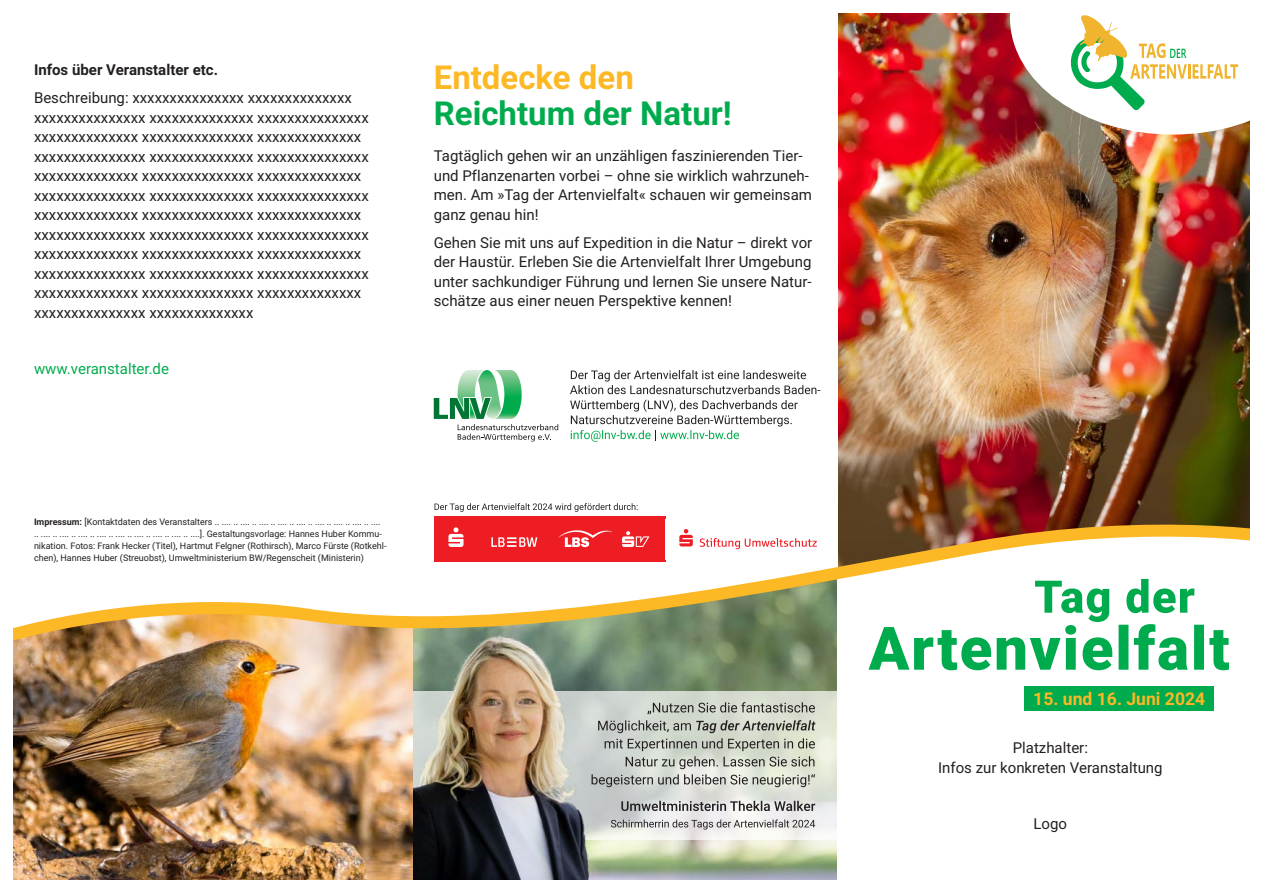
<style>
.page{position:relative;width:1263px;height:893px;background:#fff}
.page>*{position:absolute;margin:0;border:0;box-sizing:border-box;transform-origin:0 0}
.t1{font:700 33px/36px "Roboto";color:#00ab4d}
.Datum{font:700 17.55px "Roboto";color:#fcb825}
.Fließtext{font:15px/19.5px "Roboto";color:#231f20}
.t2{font:700 15px "Roboto";color:#231f20}
.Fließtext-2{font:15px "Roboto";color:#00ab4d}
.Impressum{font:9px/12px "Roboto";color:#231f20}
.s1{color:#fcb825}
.s2{font-weight:700}
</style>
<div class="page">
<img style="left:838px;top:13px;width:412px;height:501px">
<img style="left:13px;top:514px;width:1237px;height:366px">
<svg style="left:868px;top:579px;width:361px;height:91px"></svg>
<svg style="left:1010px;top:13px;width:240px;height:122px"></svg>
<div style="left:434px;top:517px;width:231px;height:45px;background:#ee1d23"></div>
<svg style="left:448px;top:527px;width:15px;height:20px"></svg>
<svg style="left:622px;top:531px;width:27px;height:16px"></svg>
<svg style="left:558px;top:530px;width:55px;height:17px"></svg>
<svg style="left:491px;top:537px;width:46px;height:10px"></svg>
<div style="left:666px;top:520px;width:164px;height:40px;background:#fff"></div>
<svg style="left:679px;top:529px;width:14px;height:17px"></svg>
<svg style="left:700px;top:538px;width:117px;height:11px"></svg>
<svg style="left:570px;top:370px;width:250px;height:72px"></svg>
<svg style="left:434px;top:370px;width:124px;height:71px"></svg>
<svg style="left:434px;top:503px;width:204px;height:9px"></svg>
<div style="left:1025px;top:686px;width:189px;height:25px;background:#00ab4d"></div>
<h3 class="t2" style="left:34px;top:59px;width:186px">Infos über Veranstalter etc.</h3>
<p class="Fließtext" style="left:34px;top:87px;width:336px">Beschreibung: xxxxxxxxxxxxxxx xxxxxxxxxxxxxx xxxxxxxxxxxxxxx xxxxxxxxxxxxxx xxxxxxxxxxxxxxx xxxxxxxxxxxxxx xxxxxxxxxxxxxxx xxxxxxxxxxxxxx xxxxxxxxxxxxxxx xxxxxxxxxxxxxx xxxxxxxxxxxxxxx xxxxxxxxxxxxxx xxxxxxxxxxxxxxx xxxxxxxxxxxxxx xxxxxxxxxxxxxxx xxxxxxxxxxxxxx xxxxxxxxxxxxxxx xxxxxxxxxxxxxx xxxxxxxxxxxxxxx xxxxxxxxxxxxxx xxxxxxxxxxxxxxx xxxxxxxxxxxxxx xxxxxxxxxxxxxxx xxxxxxxxxxxxxx xxxxxxxxxxxxxxx xxxxxxxxxxxxxx xxxxxxxxxxxxxxx xxxxxxxxxxxxxx xxxxxxxxxxxxxxx xxxxxxxxxxxxxx xxxxxxxxxxxxxxx xxxxxxxxxxxxxx xxxxxxxxxxxxxxx xxxxxxxxxxxxxx</p>
<p class="Fließtext-2" style="left:34px;top:358px;width:137px">www.veranstalter.de</p>
<h1 class="t1" style="left:434px;top:58px;width:300px"><span class="s1">Entdecke den<br></span>Reichtum der Natur!</h1>
<p class="Fließtext" style="left:434px;top:145px;width:380px">Tagtäglich gehen wir an unzähligen faszinierenden Tier&shy;und Pflanzenarten vorbei – ohne sie wirklich wahrzuneh&shy;men. Am »Tag der Artenvielfalt« schauen wir gemeinsam ganz genau hin!</p>
<p class="Fließtext" style="left:434px;top:232px;width:380px;text-align:justify">Gehen Sie mit uns auf Expedition in die Natur – direkt vor der Haustür. Erleben Sie die Artenvielfalt Ihrer Umgebung unter sachkundiger Führung und lernen Sie unsere Natur&shy;schätze aus einer neuen Perspektive kennen!</p>
<p class="Impressum" style="left:34px;top:515px;width:354px"><span class="s2">Impressum:</span> [Kontaktdaten des Veranstalters .. .... .. .... .. .... .. .... .. .... .. .... .. .... .. .... .. .... .. .... .. .... .. .... .. .... .. .... .. .... .. .... .. .... .. ....]. Gestaltungsvorlage: Hannes Huber Kommu&shy;nikation. Fotos: Frank Hecker (Titel), Hartmut Felgner (Rothirsch), Marco Fürste (Rotkehl&shy;chen), Hannes Huber (Streuobst), Umweltministerium BW/Regenscheit (Ministerin)</p>
<p class="Datum" style="left:1033px;top:687px;width:173px">15. und 16. Juni 2024</p>
<p class="Fließtext" style="left:938px;top:738px;width:226px;text-align:center">Platzhalter:<br>Infos zur konkreten Veranstaltung</p>
<p class="Fließtext" style="left:1033px;top:813px;width:35px">Logo</p>
</div>
